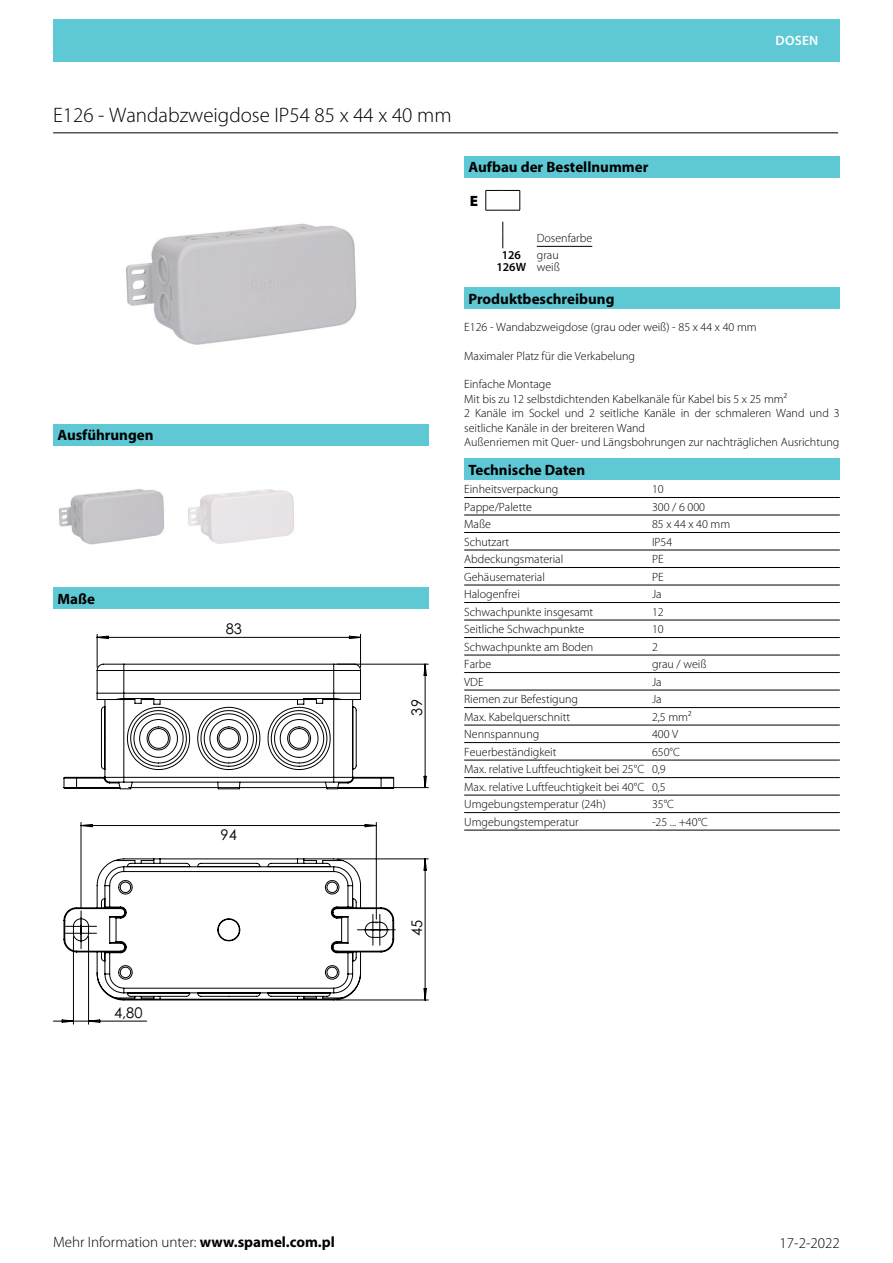
<style>
.page{position:relative;width:893px;height:1263px;background:#fff}
.page>*{position:absolute;margin:0;border:0;box-sizing:border-box;transform-origin:0 0}
.t1{font:300 21px "Myriad Pro";color:#000}
.Überschrift{font:700 15px "Myriad Pro";color:#000}
.t2{font:300 15px "Myriad Pro";color:#000}
.TS_Bestellschlüssel{font:900 15px "Myriad Pro";color:#000}
.Cecha_Wymiary{font:14.7px "Century Gothic";color:#000}
.t3{font:600 13.5px "Myriad Pro";letter-spacing:.02em;color:#fff}
.Tabellenkörper{font:300 12px "Myriad Pro";color:#000}
.Text_normal_block{font:300 12px/14.4px "Myriad Pro";color:#000}
.TS_links_unterstrich{font:300 12px "Myriad Pro";color:#000}
.TS_links{font:300 12px "Myriad Pro";color:#000}
.TS_fett_zentriert{font:600 12px "Myriad Pro";color:#000}
.s1{font-weight:700}
</style>
<div class="page">
<div style="left:53px;top:19px;width:787px;height:43px;background:#5fc8d5"></div>
<div style="left:464px;top:459px;width:376px;height:21px;background:#5fc8d5"></div>
<hr style="left:464px;top:497px;width:188px;height:1px;background:#000">
<hr style="left:652px;top:497px;width:188px;height:1px;background:#000">
<hr style="left:464px;top:515px;width:188px;height:1px;background:#000">
<hr style="left:652px;top:515px;width:188px;height:1px;background:#000">
<hr style="left:464px;top:532px;width:188px;height:1px;background:#000">
<hr style="left:652px;top:532px;width:188px;height:1px;background:#000">
<hr style="left:464px;top:550px;width:188px;height:1px;background:#000">
<hr style="left:652px;top:550px;width:188px;height:1px;background:#000">
<hr style="left:464px;top:567px;width:188px;height:1px;background:#000">
<hr style="left:652px;top:567px;width:188px;height:1px;background:#000">
<hr style="left:464px;top:585px;width:188px;height:1px;background:#000">
<hr style="left:652px;top:585px;width:188px;height:1px;background:#000">
<hr style="left:464px;top:602px;width:188px;height:1px;background:#000">
<hr style="left:652px;top:602px;width:188px;height:1px;background:#000">
<hr style="left:464px;top:620px;width:188px;height:1px;background:#000">
<hr style="left:652px;top:620px;width:188px;height:1px;background:#000">
<hr style="left:464px;top:637px;width:188px;height:1px;background:#000">
<hr style="left:652px;top:637px;width:188px;height:1px;background:#000">
<hr style="left:464px;top:655px;width:188px;height:1px;background:#000">
<hr style="left:652px;top:655px;width:188px;height:1px;background:#000">
<hr style="left:464px;top:672px;width:188px;height:1px;background:#000">
<hr style="left:652px;top:672px;width:188px;height:1px;background:#000">
<hr style="left:464px;top:690px;width:188px;height:1px;background:#000">
<hr style="left:652px;top:690px;width:188px;height:1px;background:#000">
<hr style="left:464px;top:707px;width:188px;height:1px;background:#000">
<hr style="left:652px;top:707px;width:188px;height:1px;background:#000">
<hr style="left:464px;top:725px;width:188px;height:1px;background:#000">
<hr style="left:652px;top:725px;width:188px;height:1px;background:#000">
<hr style="left:464px;top:742px;width:188px;height:1px;background:#000">
<hr style="left:652px;top:742px;width:188px;height:1px;background:#000">
<hr style="left:464px;top:760px;width:188px;height:1px;background:#000">
<hr style="left:652px;top:760px;width:188px;height:1px;background:#000">
<hr style="left:464px;top:777px;width:188px;height:1px;background:#000">
<hr style="left:652px;top:777px;width:188px;height:1px;background:#000">
<hr style="left:464px;top:795px;width:188px;height:1px;background:#000">
<hr style="left:652px;top:795px;width:188px;height:1px;background:#000">
<hr style="left:464px;top:812px;width:188px;height:1px;background:#000">
<hr style="left:652px;top:812px;width:188px;height:1px;background:#000">
<hr style="left:464px;top:830px;width:188px;height:1px;background:#000">
<hr style="left:652px;top:830px;width:188px;height:1px;background:#000">
<div style="left:464px;top:156px;width:376px;height:21px;background:#5fc8d5"></div>
<svg style="left:486px;top:190px;width:35px;height:21px"></svg>
<svg style="left:503px;top:222px;width:1px;height:26px"></svg>
<hr style="left:537px;top:246px;width:55px;height:1px;background:#000">
<hr style="left:53px;top:132px;width:785px;height:1px;background:#000">
<div style="left:464px;top:287px;width:376px;height:22px;background:#5fc8d5"></div>
<img style="left:126px;top:223px;width:231px;height:122px">
<img style="left:188px;top:489px;width:106px;height:55px">
<img style="left:59px;top:489px;width:106px;height:56px">
<div style="left:53px;top:587px;width:376px;height:22px;background:#5fc8d5"></div>
<svg style="left:53px;top:634px;width:376px;height:390px"></svg>
<svg style="left:63px;top:663px;width:331px;height:338px"></svg>
<div style="left:53px;top:424px;width:376px;height:21px;background:#5fc8d5"></div>
<p class="t3" style="left:775px;top:32px;width:44px">DOSEN</p>
<p class="t1" style="left:53px;top:104px;width:400px">E126 - Wandabzweigdose IP54 85 x 44 x 40 mm</p>
<p class="Überschrift" style="left:57px;top:426px;width:98px">Ausführungen</p>
<p class="Überschrift" style="left:57px;top:589px;width:39px">Maße</p>
<p class="Cecha_Wymiary" style="left:226px;top:618px;width:18px">83</p>
<p class="Cecha_Wymiary" style="left:221px;top:824px;width:18px">94</p>
<p class="Cecha_Wymiary" style="left:406px;top:715px;width:18px;rotate:-90deg">39</p>
<p class="Überschrift" style="left:469px;top:158px;width:181px">Aufbau der Bestellnummer</p>
<p class="TS_Bestellschlüssel" style="left:470px;top:191px;width:10px">E</p>
<p class="TS_links_unterstrich" style="left:537px;top:232px;width:57px">Dosenfarbe</p>
<p class="TS_fett_zentriert" style="left:502px;top:247px;width:21px">126</p>
<p class="TS_links" style="left:537px;top:248px;width:23px">grau</p>
<p class="TS_fett_zentriert" style="left:496px;top:260px;width:31px">126W</p>
<p class="TS_links" style="left:537px;top:261px;width:25px">weiß</p>
<p class="Überschrift" style="left:468px;top:289px;width:148px">Produktbeschreibung</p>
<p class="Text_normal_block" style="left:464px;top:320px;width:294px">E126 - Wandabzweigdose (grau oder weiß) - 85 x 44 x 40 mm</p>
<p class="Text_normal_block" style="left:464px;top:349px;width:172px">Maximaler Platz für die Verkabelung</p>
<p class="Text_normal_block" style="left:464px;top:377px;width:89px">Einfache Montage</p>
<p class="Text_normal_block" style="left:464px;top:392px;width:324px">Mit bis zu 12 selbstdichtenden Kabelkanäle für Kabel bis 5 x 25 mm²</p>
<p class="Text_normal_block" style="left:464px;top:406px;width:377px">2 Kanäle im Sockel und 2 seitliche Kanäle in der schmaleren Wand und 3 seitliche Kanäle in der breiteren Wand</p>
<p class="Text_normal_block" style="left:464px;top:435px;width:377px">Außenriemen mit Quer- und Längsbohrungen zur nachträglichen Ausrichtung</p>
<p class="Überschrift" style="left:468px;top:460px;width:118px">Technische Daten</p>
<p class="Tabellenkörper" style="left:464px;top:483px;width:96px">Einheitsverpackung</p>
<p class="Tabellenkörper" style="left:652px;top:483px;width:13px">10</p>
<p class="Tabellenkörper" style="left:464px;top:500px;width:69px">Pappe/Palette</p>
<p class="Tabellenkörper" style="left:652px;top:500px;width:55px">300 / 6 000</p>
<p class="Tabellenkörper" style="left:464px;top:518px;width:28px">Maße</p>
<p class="Tabellenkörper" style="left:652px;top:518px;width:80px">85 x 44 x 40 mm</p>
<p class="Tabellenkörper" style="left:464px;top:535px;width:46px">Schutzart</p>
<p class="Tabellenkörper" style="left:652px;top:535px;width:22px">IP54</p>
<p class="Tabellenkörper" style="left:464px;top:553px;width:101px">Abdeckungsmaterial</p>
<p class="Tabellenkörper" style="left:652px;top:553px;width:13px">PE</p>
<p class="Tabellenkörper" style="left:464px;top:570px;width:82px">Gehäusematerial</p>
<p class="Tabellenkörper" style="left:652px;top:570px;width:13px">PE</p>
<p class="Tabellenkörper" style="left:464px;top:588px;width:57px">Halogenfrei</p>
<p class="Tabellenkörper" style="left:652px;top:588px;width:11px">Ja</p>
<p class="Tabellenkörper" style="left:464px;top:605px;width:131px">Schwachpunkte insgesamt</p>
<p class="Tabellenkörper" style="left:652px;top:605px;width:13px">12</p>
<p class="Tabellenkörper" style="left:464px;top:623px;width:122px">Seitliche Schwachpunkte</p>
<p class="Tabellenkörper" style="left:652px;top:623px;width:13px">10</p>
<p class="Tabellenkörper" style="left:464px;top:640px;width:131px">Schwachpunkte am Boden</p>
<p class="Tabellenkörper" style="left:652px;top:640px;width:7px">2</p>
<p class="Tabellenkörper" style="left:464px;top:658px;width:28px">Farbe</p>
<p class="Tabellenkörper" style="left:652px;top:658px;width:56px">grau / weiß</p>
<p class="Tabellenkörper" style="left:464px;top:675px;width:21px">VDE</p>
<p class="Tabellenkörper" style="left:652px;top:675px;width:11px">Ja</p>
<p class="Tabellenkörper" style="left:464px;top:693px;width:115px">Riemen zur Befestigung</p>
<p class="Tabellenkörper" style="left:652px;top:693px;width:11px">Ja</p>
<p class="Tabellenkörper" style="left:464px;top:710px;width:107px">Max. Kabelquerschnitt</p>
<p class="Tabellenkörper" style="left:652px;top:710px;width:41px">2,5 mm²</p>
<p class="Tabellenkörper" style="left:464px;top:728px;width:77px">Nennspannung</p>
<p class="Tabellenkörper" style="left:652px;top:728px;width:28px">400 V</p>
<p class="Tabellenkörper" style="left:464px;top:745px;width:94px">Feuerbeständigkeit</p>
<p class="Tabellenkörper" style="left:652px;top:745px;width:29px">650°C</p>
<p class="Tabellenkörper" style="left:464px;top:763px;width:181px">Max. relative Luftfeuchtigkeit bei 25°C</p>
<p class="Tabellenkörper" style="left:652px;top:763px;width:15px">0,9</p>
<p class="Tabellenkörper" style="left:464px;top:780px;width:181px">Max. relative Luftfeuchtigkeit bei 40°C</p>
<p class="Tabellenkörper" style="left:652px;top:780px;width:15px">0,5</p>
<p class="Tabellenkörper" style="left:464px;top:798px;width:143px">Umgebungstemperatur (24h)</p>
<p class="Tabellenkörper" style="left:652px;top:798px;width:24px">35°C</p>
<p class="Tabellenkörper" style="left:464px;top:815px;width:116px">Umgebungstemperatur</p>
<p class="Tabellenkörper" style="left:652px;top:815px;width:58px">-25 ... +40°C</p>
<p class="Cecha_Wymiary" style="left:114px;top:1002px;width:30px">4,80</p>
<p class="Cecha_Wymiary" style="left:406px;top:936px;width:18px;rotate:-90deg">45</p>
<p class="t2" style="left:53px;top:1234px;width:283px">Mehr Information unter: <span class="s1">www.spamel.com.pl</span></p>
<p class="t2" style="left:780px;top:1234px;width:62px">17-2-2022</p>
</div>
